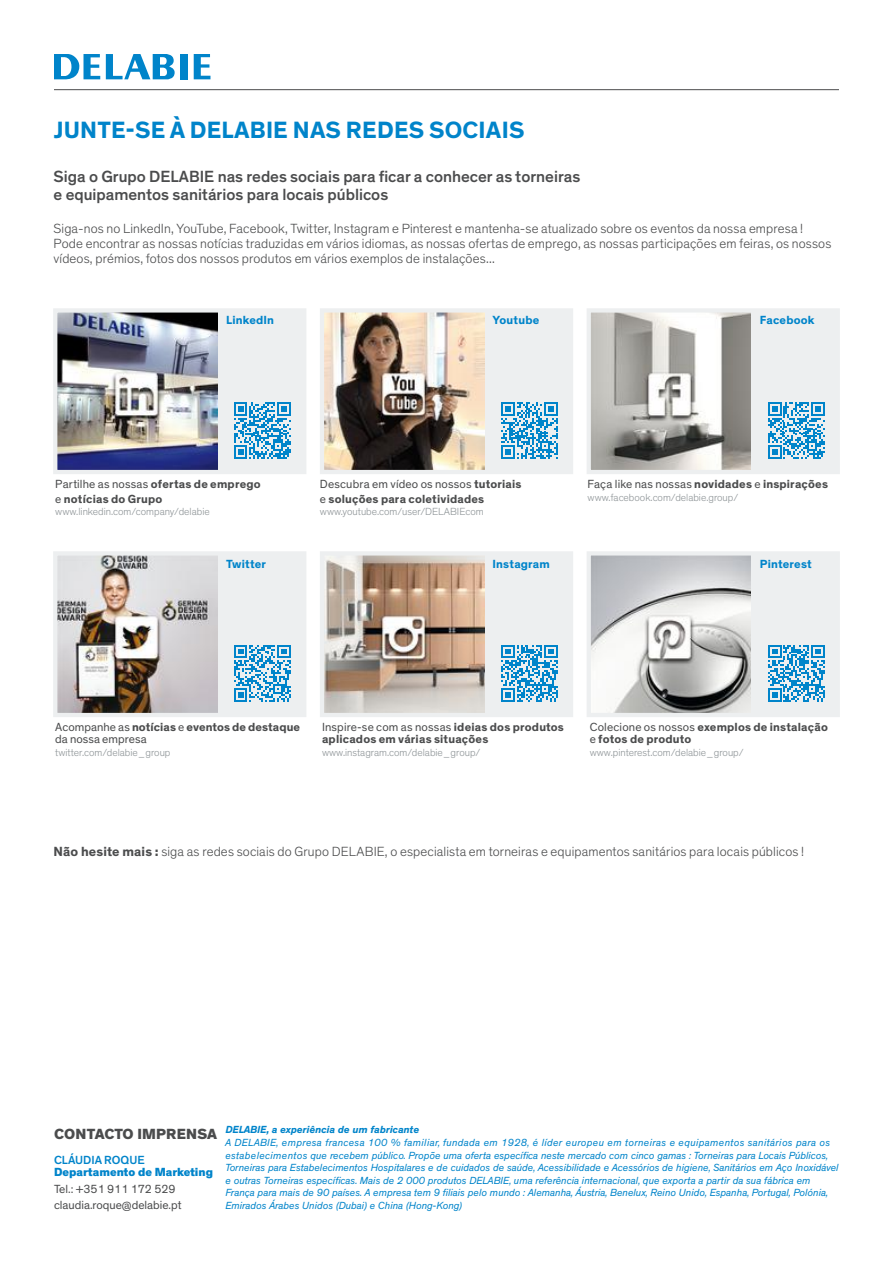
<style>
.page{position:relative;width:893px;height:1263px;background:#fff}
.page>*{position:absolute;margin:0;border:0;box-sizing:border-box;transform-origin:0 0}
.t1{font:700 24px "Theinhardt";letter-spacing:.01em;color:#0084ca}
.t2{font:500 16.5px/18px "Theinhardt";color:#4b4c4d}
.t3{font:800 15px "Theinhardt";letter-spacing:.015em;color:#4b4c4d}
.t4{font:300 13.5px/15px "Theinhardt";letter-spacing:.01em;color:#4b4c4d}
.t5{font:700 12px/14.4px "Theinhardt";letter-spacing:.015em;color:#4b4c4d}
.t6{font:12px/16.5px "Theinhardt";color:#4b4c4d}
.t7{font:700 12px "Theinhardt";letter-spacing:.015em;color:#0084ca}
.t8{font:800 12px "Theinhardt";color:#0084ca}
.t9{font:500 12px "Theinhardt";color:#0084ca}
.t10{font:italic 10.5px/12.6px "Theinhardt";color:#0084ca}
.t11{font:300 10.5px "Theinhardt";color:#8f9598}
.t12{font:italic 700 10.5px "Theinhardt";color:#0084ca}
.s1{font-weight:400}
.s2{font-weight:700}
</style>
<div class="page">
<div style="left:55px;top:553px;width:249px;height:162px;background:#edeff0"></div>
<img style="left:58px;top:556px;width:159px;height:156px">
<div style="left:53px;top:551px;width:253px;height:166px;border:4px solid #edeff0"></div>
<div style="left:322px;top:553px;width:249px;height:162px;background:#edeff0"></div>
<img style="left:325px;top:556px;width:159px;height:156px">
<div style="left:320px;top:551px;width:253px;height:166px;border:4px solid #edeff0"></div>
<div style="left:589px;top:553px;width:249px;height:162px;background:#edeff0"></div>
<img style="left:592px;top:556px;width:159px;height:156px">
<div style="left:587px;top:551px;width:253px;height:166px;border:4px solid #edeff0"></div>
<div style="left:55px;top:310px;width:249px;height:162px;background:#edeff0"></div>
<img style="left:58px;top:313px;width:159px;height:156px">
<div style="left:53px;top:308px;width:253px;height:166px;border:4px solid #edeff0"></div>
<div style="left:322px;top:310px;width:249px;height:162px;background:#edeff0"></div>
<img style="left:325px;top:313px;width:159px;height:156px">
<div style="left:320px;top:308px;width:253px;height:166px;border:4px solid #edeff0"></div>
<div style="left:589px;top:310px;width:249px;height:162px;background:#edeff0"></div>
<img style="left:592px;top:313px;width:159px;height:156px">
<div style="left:587px;top:308px;width:253px;height:166px;border:4px solid #edeff0"></div>
<svg style="left:234px;top:402px;width:57px;height:57px"></svg>
<svg style="left:234px;top:645px;width:57px;height:57px"></svg>
<svg style="left:501px;top:402px;width:57px;height:57px"></svg>
<svg style="left:501px;top:645px;width:57px;height:57px"></svg>
<svg style="left:768px;top:402px;width:57px;height:57px"></svg>
<svg style="left:768px;top:645px;width:57px;height:57px"></svg>
<hr style="left:54px;top:89px;width:785px;height:1px;background:#4b4c4d">
<svg style="left:54px;top:54px;width:46px;height:25px"></svg>
<svg style="left:106px;top:54px;width:69px;height:25px"></svg>
<div style="left:180px;top:54px;width:7px;height:25px;background:#0084ca"></div>
<svg style="left:194px;top:54px;width:16px;height:25px"></svg>
<p class="t1" style="left:54px;top:115px;width:472px">JUNTE-SE À DELABIE NAS REDES SOCIAIS</p>
<p class="t2" style="left:54px;top:168px;width:528px">Siga o Grupo DELABIE nas redes sociais para ficar a conhecer as torneiras e equipamentos sanitários para locais públicos</p>
<p class="t4" style="left:54px;top:221px;width:779px">Siga-nos no LinkedIn, YouTube, Facebook, Twitter, Instagram e Pinterest e mantenha-se atualizado sobre os eventos da nossa empresa !<br>Pode encontrar as nossas notícias traduzidas em vários idiomas, as nossas ofertas de emprego, as nossas participações em feiras, os nossos vídeos, prémios, fotos dos nossos produtos em vários exemplos de instalações...</p>
<p class="t7" style="left:226px;top:313px;width:50px">LinkedIn</p>
<p class="t7" style="left:493px;top:313px;width:48px">Youtube</p>
<p class="t7" style="left:760px;top:313px;width:56px">Facebook</p>
<p class="t5" style="left:55px;top:477px;width:207px"><span class="s1">Partilhe as nossas</span> ofertas de emprego <span class="s1">e</span> notícias do Grupo</p>
<p class="t11" style="left:55px;top:506px;width:156px">www.linkedin.com/company/delabie</p>
<p class="t5" style="left:320px;top:477px;width:203px"><span class="s1">Descubra em vídeo os nossos</span> tutoriais <span class="s1">e</span> soluções para coletividades</p>
<p class="t11" style="left:320px;top:506px;width:165px">www.youtube.com/user/DELABIEcom</p>
<p class="t5" style="left:588px;top:477px;width:242px"><span class="s1">Faça like nas nossas</span> novidades <span class="s1">e</span> inspirações</p>
<p class="t11" style="left:588px;top:491px;width:152px">www.facebook.com/delabie.group/</p>
<p class="t7" style="left:226px;top:556px;width:42px">Twitter</p>
<p class="t7" style="left:493px;top:556px;width:59px">Instagram</p>
<p class="t7" style="left:760px;top:556px;width:54px">Pinterest</p>
<p class="t6" style="left:55px;top:722px;width:246px;line-height:12px">Acompanhe as <span class="s2">notícias</span> e <span class="s2">eventos de destaque </span>da nossa empresa</p>
<p class="t11" style="left:55px;top:746px;width:117px">twitter.com/delabie_group</p>
<p class="t5" style="left:322px;top:722px;width:243px;line-height:12px"><span class="s1">Inspire-se com as nossas</span> ideias dos produtos aplicados em várias situações</p>
<p class="t11" style="left:322px;top:746px;width:160px">www.instagram.com/delabie_group/</p>
<p class="t5" style="left:590px;top:722px;width:240px;line-height:12px"><span class="s1">Colecione os nossos</span> exemplos de instalação <span class="s1">e</span> fotos de produto</p>
<p class="t11" style="left:590px;top:746px;width:155px">www.pinterest.com/delabie_group/</p>
<p class="t4" style="left:54px;top:844px;width:752px"><span class="s2">Não hesite mais :</span> siga as redes sociais do Grupo DELABIE, o especialista em torneiras e equipamentos sanitários para locais públicos !</p>
<p class="t12" style="left:225px;top:1123px;width:195px">DELABIE, a experiência de um fabricante</p>
<p class="t10" style="left:225px;top:1136px;width:615px">A DELABIE, empresa francesa 100 % familiar, fundada em 1928, é líder europeu em torneiras e equipamentos sanitários para os estabelecimentos que recebem público. Propõe uma oferta específica neste mercado com cinco gamas : Torneiras para Locais Públicos, Torneiras para Estabelecimentos Hospitalares e de cuidados de saúde, Acessibilidade e Acessórios de higiene, Sanitários em Aço Inoxidável e outras Torneiras específicas. Mais de 2 000 produtos DELABIE, uma referência internacional, que exporta a partir da sua fábrica em França para mais de 90 países. A empresa tem 9 filiais pelo mundo : Alemanha, Áustria, Benelux, Reino Unido, Espanha, Portugal, Polónia, Emirados Árabes Unidos (Dubai) e China (Hong-Kong)</p>
<h3 class="t3" style="left:54px;top:1124px;width:164px">CONTACTO IMPRENSA</h3>
<p class="t9" style="left:54px;top:1153px;width:92px">CLÁUDIA ROQUE</p>
<p class="t8" style="left:54px;top:1165px;width:161px">Departamento de Marketing</p>
<p class="t6" style="left:54px;top:1181px;width:129px">Tel.: +351 911 172 529 claudia.roque@delabie.pt</p>
</div>
